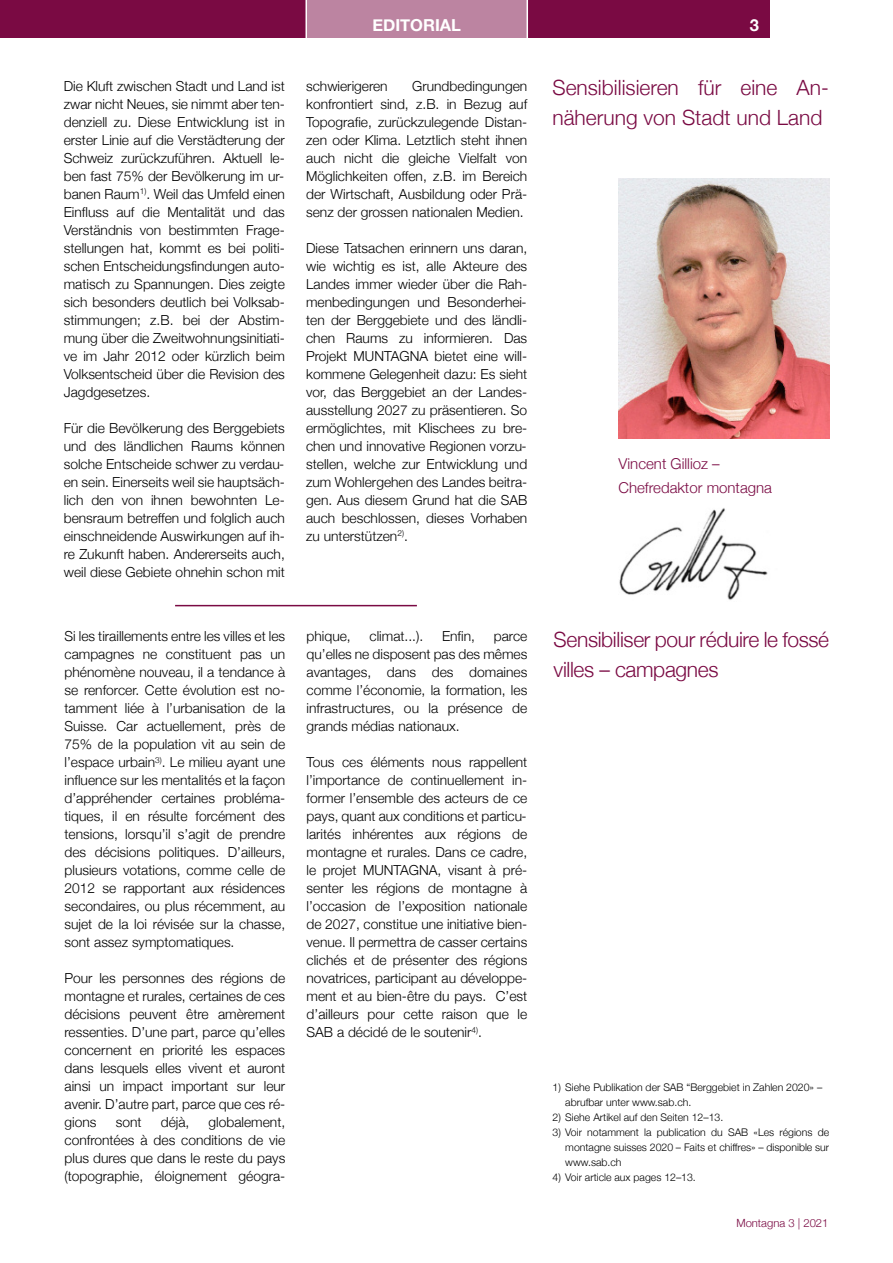
<style>
.page{position:relative;width:893px;height:1263px;background:#fff}
.page>*{position:absolute;margin:0;border:0;box-sizing:border-box;transform-origin:0 0}
.t1{font:21px/30px "font 0000000025 eccd 49";letter-spacing:-.015em;color:#7a0a43}
.t2{font:16.5px "font 0000000025 eccd 4 a";color:#fff}
.t3{font:15px/24px "font 0000000025 eccd 49";color:#7a0a43}
.t4{font:13.8px/18px "font 0000000025 eccd 49";color:#000;text-align:justify}
.t5{font:11.25px "font 0000000025 eccd 49";color:#7a0a43}
.t6{font:10.5px/15px "font 0000000025 eccd 49";color:#000}
</style>
<div class="page">
<div style="left:0;top:0;width:770px;height:38px;background:#7a0a43"></div>
<div style="left:306px;top:0;width:221px;height:38px;background:#bc84a1"></div>
<hr style="left:526px;top:0;width:2px;height:46px;background:#fff">
<hr style="left:305px;top:0;width:2px;height:46px;background:#fff">
<img style="left:619px;top:508px;width:149px;height:92px">
<img style="left:619px;top:178px;width:210px;height:260px">
<hr style="left:175px;top:605px;width:242px;height:1px;background:#7a0a43">
<p class="t4" style="left:64px;top:77px;width:223px">Die Kluft zwischen Stadt und Land ist zwar nicht Neues, sie nimmt aber ten&shy;denziell zu. Diese Entwicklung ist in erster Linie auf die Verstädterung der Schweiz zurückzuführen. Aktuell le&shy;ben fast 75% der Bevölkerung im ur&shy;banen Raum<sup>1)</sup>. Weil das Umfeld einen Einfluss auf die Mentalität und das Verständnis von bestimmten Frage&shy;stellungen hat, kommt es bei politi&shy;schen Entscheidungsfindungen auto&shy;matisch zu Spannungen. Dies zeigte sich besonders deutlich bei Volksab&shy;stimmungen; z.B. bei der Abstim&shy;mung über die Zweitwohnungsinitiati&shy;ve im Jahr 2012 oder kürzlich beim Volksentscheid über die Revision des Jagdgesetzes.</p>
<p class="t4" style="left:64px;top:419px;width:223px">Für die Bevölkerung des Berggebiets und des ländlichen Raums können solche Entscheide schwer zu verdau&shy;en sein. Einerseits weil sie hauptsäch&shy;lich den von ihnen bewohnten Le&shy;bensraum betreffen und folglich auch einschneidende Auswirkungen auf ih&shy;re Zukunft haben. Andererseits auch, weil diese Gebiete ohnehin schon mit</p>
<p class="t2" style="left:372px;top:15px;width:90px">EDITORIAL</p>
<p class="t2" style="left:750px;top:15px;width:11px">4</p>
<p class="t4" style="left:306px;top:77px;width:223px;text-indent:106px">Grundbedingungen konfrontiert sind, z.B. in Bezug auf Topografie, zurückzulegende Distan&shy;zen oder Klima. Letztlich steht ihnen auch nicht die gleiche Vielfalt von Möglichkeiten offen, z.B. im Bereich der Wirtschaft, Ausbildung oder Prä&shy;senz der grossen nationalen Medien.</p>
<p class="t4" style="left:306px;top:239px;width:223px">Diese Tatsachen erinnern uns daran, wie wichtig es ist, alle Akteure des Landes immer wieder über die Rah&shy;menbedingungen und Besonderhei&shy;ten der Berggebiete und des ländli&shy;chen Raums zu informieren. Das Projekt MUNTAGNA bietet eine will&shy;kommene Gelegenheit dazu: Es sieht vor, das Berggebiet an der Landes&shy;ausstellung 2027 zu präsentieren. So ermöglichtes, mit Klischees zu bre&shy;chen und innovative Regionen vorzu&shy;stellen, welche zur Entwicklung und zum Wohlergehen des Landes beitra&shy;gen. Aus diesem Grund hat die SAB auch beschlossen, dieses Vorhaben zu unterstützen<sup>2)</sup>.</p>
<p class="t4" style="left:306px;top:77px;width:83px">schwierigeren</p>
<h1 class="t1" style="left:552px;top:72px;width:278px">Sensibilisieren für eine An&shy;näherung von Stadt und Land</h1>
<p class="t3" style="left:619px;top:451px;width:155px">Vincent Gillioz –<br>Chefredaktor montagna</p>
<p class="t4" style="left:65px;top:627px;width:222px">Si les tiraillements entre les villes et les campagnes ne constituent pas un phénomène nouveau, il a tendance à se renforcer. Cette évolution est no&shy;tamment liée à l’urbanisation de la Suisse. Car actuellement, près de 75% de la population vit au sein de l’espace urbain<sup>3)</sup>. Le milieu ayant une influence sur les mentalités et la façon d’appréhender certaines probléma&shy;tiques, il en résulte forcément des tensions, lorsqu’il s’agit de prendre des décisions politiques. D’ailleurs, plusieurs votations, comme celle de 2012 se rapportant aux résidences secondaires, ou plus récemment, au sujet de la loi révisée sur la chasse, sont assez symptomatiques.</p>
<p class="t4" style="left:65px;top:969px;width:222px">Pour les personnes des régions de montagne et rurales, certaines de ces décisions peuvent être amèrement ressenties. D’une part, parce qu’elles concernent en priorité les espaces dans lesquels elles vivent et auront ainsi un impact important sur leur avenir. D’autre part, parce que ces ré&shy;gions</p>
<p class="t4" style="left:116px;top:1113px;width:27px">sont</p>
<p class="t4" style="left:161px;top:1113px;width:30px">déjà,</p>
<p class="t4" style="left:65px;top:1113px;width:222px;text-indent:144px">globalement, confrontées à des conditions de vie plus dures que dans le reste du pays (topographie, éloignement géogra-</p>
<p class="t4" style="left:307px;top:627px;width:46px">phique,</p>
<p class="t4" style="left:370px;top:627px;width:55px">climat...).</p>
<p class="t4" style="left:442px;top:627px;width:34px">Enfin,</p>
<p class="t4" style="left:307px;top:627px;width:222px;text-indent:187px">parce qu’elles ne disposent pas des mêmes avantages, dans des domaines comme l’économie, la formation, les infrastructures, ou la présence de grands médias nationaux.</p>
<p class="t4" style="left:307px;top:753px;width:222px">Tous ces éléments nous rappellent l’importance de continuellement in&shy;former l’ensemble des acteurs de ce pays, quant aux conditions et particu&shy;larités inhérentes aux régions de montagne et rurales. Dans ce cadre, le projet MUNTAGNA, visant à pré&shy;senter les régions de montagne à l’occasion de l’exposition nationale de 2027, constitue une initiative bien&shy;venue. Il permettra de casser certains clichés et de présenter des régions novatrices, participant au développe&shy;ment et au bien-être du pays. C’est d’ailleurs pour cette raison que le SAB a décidé de le soutenir<sup>4)</sup>.</p>
<h1 class="t1" style="left:554px;top:624px;width:277px">Sensibiliser pour réduire le fossé villes – campagnes</h1>
<p class="t6" style="left:565px;top:1080px;width:258px;text-indent:-13px">1) Siehe Publikation der SAB “Berggebiet in Zahlen 2020» – abrufbar unter www.sab.ch.</p>
<p class="t6" style="left:553px;top:1110px;width:172px">2) Siehe Artikel auf den Seiten 12–13.</p>
<p class="t6" style="left:565px;top:1125px;width:265px;text-align:justify;text-indent:-13px">3) Voir notamment la publication du SAB «Les régions de montagne suisses 2020 – Faits et chiffres» – disponible sur www.sab.ch</p>
<p class="t6" style="left:553px;top:1170px;width:145px">4) Voir article aux pages 12–13.</p>
<p class="t5" style="left:736px;top:1216px;width:93px">Montagna 3 | 2021</p>
</div>
